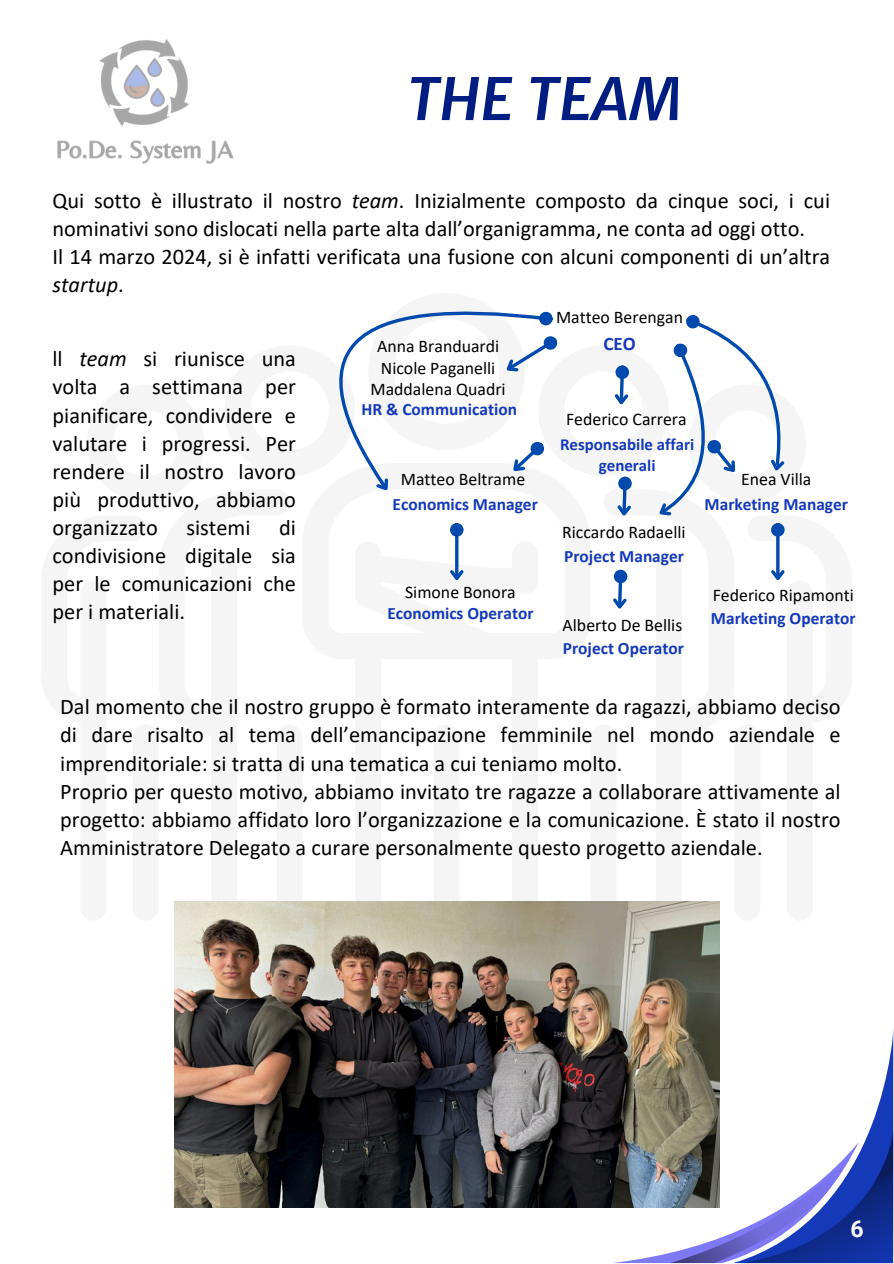
<style>
.page{position:relative;width:894px;height:1264px;background:#fff}
.page>*{position:absolute;margin:0;border:0;box-sizing:border-box;transform-origin:0 0}
.t1{font:italic 700 57.6px "Merriweather Sans";color:#001d82}
.t2{font:700 23.1px "Roboto";color:#fff}
.t3{font:22.35px/28.2px "Calibri";color:#000}
.t4{font:700 19.05px "Calibri";color:#1439b9}
.t5{font:17.85px/21.3px "Calibri";color:#000;text-align:center}
.t6{font:700 17.4px "Calibri";color:#1439b9}
.t7{font:700 16.95px/21px "Calibri";color:#1439b9;text-align:center}
.s1{font-style:italic}
</style>
<div class="page">
<svg style="left:610px;top:1026px;width:283px;height:237px"></svg>
<img style="left:174px;top:901px;width:545px;height:306px">
<svg style="left:339px;top:331px;width:29px;height:132px"></svg>
<svg style="left:368px;top:311px;width:417px;height:609px"></svg>
<img style="left:57px;top:39px;width:177px;height:125px">
<p class="t1" style="left:407px;top:63px;width:276px">THE TEAM</p>
<p class="t3" style="left:52px;top:188px;width:779px">Qui sotto è illustrato il nostro <span class="s1">team</span>. Inizialmente composto da cinque soci, i cui nominativi sono dislocati nella parte alta dall’organigramma, ne conta ad oggi otto.<br>Il 14 marzo 2024, si è infatti verificata una fusione con alcuni componenti di un’altra <span class="s1">startup</span>.</p>
<h5 class="t3" style="left:52px;top:346px;width:245px;text-align:justify">ll <span class="s1">team</span> si riunisce una volta a settimana per pianificare, condividere e valutare i progressi. Per rendere il nostro lavoro più produttivo, abbiamo organizzato</h5>
<h5 class="t3" style="left:52px;top:515px;width:245px;text-align:justify;text-indent:226px">di condivisione digitale sia per le comunicazioni che per i materiali.</h5>
<h5 class="t3" style="left:186px;top:515px;width:66px">sistemi</h5>
<h2 class="t5" style="left:370px;top:337px;width:137px">Anna Branduardi<br>Nicole Paganelli<br>Maddalena Quadri</h2>
<h2 class="t6" style="left:361px;top:402px;width:157px">HR &amp; Communication</h2>
<h5 class="t5" style="left:401px;top:470px;width:126px">Matteo Beltrame</h5>
<p class="t6" style="left:392px;top:496px;width:147px">Economics Manager</p>
<h4 class="t5" style="left:405px;top:583px;width:112px">Simone Bonora</h4>
<h5 class="t6" style="left:387px;top:606px;width:148px">Economics Operator</h5>
<h5 class="t5" style="left:556px;top:308px;width:129px">Matteo Berengan</h5>
<h3 class="t4" style="left:603px;top:335px;width:34px">CEO</h3>
<h5 class="t5" style="left:566px;top:409px;width:122px">Federico Carrera</h5>
<h4 class="t7" style="left:560px;top:435px;width:136px">Responsabile affari generali</h4>
<h4 class="t5" style="left:562px;top:522px;width:125px">Riccardo Radaelli</h4>
<h5 class="t6" style="left:564px;top:548px;width:121px">Project Manager</h5>
<h5 class="t5" style="left:562px;top:615px;width:121px">Alberto De Bellis</h5>
<h4 class="t6" style="left:562px;top:640px;width:123px">Project Operator</h4>
<h4 class="t5" style="left:741px;top:470px;width:72px">Enea Villa</h4>
<h5 class="t6" style="left:704px;top:497px;width:145px">Marketing Manager</h5>
<h4 class="t5" style="left:712px;top:585px;width:142px">Federico Ripamonti</h4>
<p class="t6" style="left:710px;top:610px;width:146px">Marketing Operator</p>
<h4 class="t3" style="left:60px;top:694px;width:781px">Dal momento che il nostro gruppo è formato interamente da ragazzi, abbiamo deciso di dare risalto al tema dell’emancipazione femminile nel mondo aziendale e imprenditoriale: si tratta di una tematica a cui teniamo molto.<br>Proprio per questo motivo, abbiamo invitato tre ragazze a collaborare attivamente al progetto: abbiamo affidato loro l’organizzazione e la comunicazione. È stato il nostro Amministratore Delegato a curare personalmente questo progetto aziendale.</h4>
<h2 class="t2" style="left:850px;top:1215px;width:15px">6</h2>
</div>
